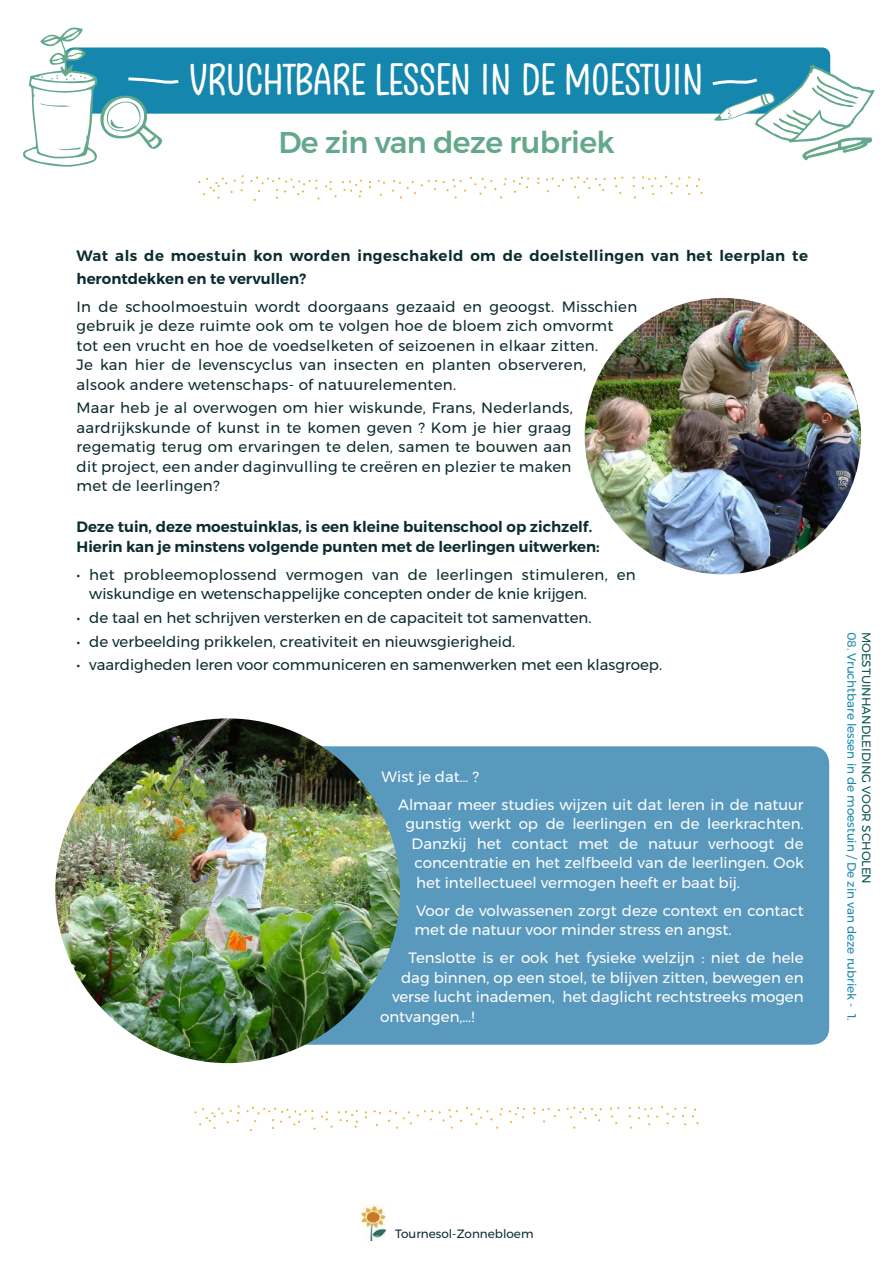
<style>
.page{position:relative;width:893px;height:1263px;background:#fff}
.page>*{position:absolute;margin:0;border:0;box-sizing:border-box;transform-origin:0 0}
.t1{font:42px "Clambake October Six";letter-spacing:-.02em;color:#fff}
.t2{font:500 30px "Montserrat";letter-spacing:-.02em;color:#63a88a}
.t3{font:15px/19.5px "Montserrat";letter-spacing:.02em;color:#0c2b2e}
.t4{font:15px/28px "Montserrat";color:#fff}
.t5{font:15px/19.5px "Montserrat";color:#0c2b2e}
.t6{font:600 15px/19.5px "Montserrat";color:#0c2b2e}
.t7{font:600 15px/22.5px "Montserrat";letter-spacing:.03em;color:#0c2b2e}
.t8{font:12px "Montserrat";color:#1587af}
.t9{font:12px "Montserrat";color:#0a5650}
.t10{font:12px "Montserrat";color:#0c2b2e}
</style>
<div class="page">
<svg style="left:567px;top:1107px;width:35px;height:22px"></svg>
<svg style="left:638px;top:1106px;width:38px;height:19px"></svg>
<svg style="left:692px;top:1108px;width:7px;height:16px"></svg>
<svg style="left:610px;top:1107px;width:9px;height:17px"></svg>
<svg style="left:542px;top:1108px;width:18px;height:14px"></svg>
<svg style="left:509px;top:1107px;width:16px;height:16px"></svg>
<svg style="left:246px;top:1107px;width:112px;height:24px"></svg>
<svg style="left:194px;top:1105px;width:46px;height:24px"></svg>
<svg style="left:388px;top:1110px;width:45px;height:19px"></svg>
<svg style="left:439px;top:1107px;width:64px;height:22px"></svg>
<div style="left:235px;top:746px;width:594px;height:299px;background:#5999bd;border-radius:17px"></div>
<img style="left:362px;top:1205px;width:24px;height:36px">
<div style="left:65px;top:47px;width:765px;height:67px;background:#1587af;border-radius:9px"></div>
<svg style="left:571px;top:177px;width:35px;height:21px"></svg>
<svg style="left:642px;top:176px;width:38px;height:19px"></svg>
<svg style="left:696px;top:178px;width:7px;height:16px"></svg>
<svg style="left:546px;top:178px;width:18px;height:14px"></svg>
<svg style="left:513px;top:177px;width:16px;height:16px"></svg>
<svg style="left:250px;top:177px;width:112px;height:24px"></svg>
<svg style="left:198px;top:175px;width:46px;height:24px"></svg>
<svg style="left:392px;top:180px;width:45px;height:18px"></svg>
<svg style="left:443px;top:177px;width:64px;height:21px"></svg>
<img style="left:585px;top:298px;width:276px;height:276px;border-radius:138px">
<img style="left:55px;top:718px;width:345px;height:345px;border-radius:172px">
<svg style="left:710px;top:65px;width:165px;height:96px"></svg>
<svg style="left:23px;top:27px;width:158px;height:140px"></svg>
<h1 class="t1" style="left:189px;top:56px;width:516px">VRUCHTBARE LESSEN IN DE MOESTUIN</h1>
<h2 class="t2" style="left:278px;top:119px;width:338px">De zin van deze rubriek</h2>
<p class="t7" style="left:77px;top:245px;width:733px">Wat als de moestuin kon worden ingeschakeld om de doelstellingen van het leerplan te herontdekken en te vervullen?</p>
<p class="t3" style="left:77px;top:296px;width:562px">In de schoolmoestuin wordt doorgaans gezaaid en geoogst. Misschien gebruik je deze ruimte ook om te volgen hoe de bloem zich omvormt tot een vrucht en hoe de voedselketen of seizoenen in elkaar zitten.<br>Je kan hier de levenscyclus van insecten en planten observeren, alsook andere wetenschaps- of natuurelementen.</p>
<p class="t3" style="left:77px;top:398px;width:498px;text-align:justify">Maar heb je al overwogen om hier wiskunde, Frans, Nederlands, aardrijkskunde of kunst in te komen geven ? Kom je hier graag regematig terug om ervaringen te delen, samen te bouwen aan dit project, een ander daginvulling te creëren en plezier te maken met de leerlingen?</p>
<p class="t6" style="left:77px;top:517px;width:525px">Deze tuin, deze moestuinklas, is een kleine buitenschool op zichzelf.<br>Hierin kan je minstens volgende punten met de leerlingen uitwerken:</p>
<p class="t5" style="left:89px;top:564px;width:548px;text-indent:-13px">• het probleemoplossend vermogen van de leerlingen stimuleren, en wiskundige en wetenschappelijke concepten onder de knie krijgen.</p>
<p class="t5" style="left:77px;top:608px;width:516px">• de taal en het schrijven versterken en de capaciteit tot samenvatten.</p>
<p class="t5" style="left:77px;top:631px;width:440px">• de verbeelding prikkelen, creativiteit en nieuwsgierigheid.</p>
<p class="t5" style="left:77px;top:655px;width:587px">• vaardigheden leren voor communiceren en samenwerken met een klasgroep.</p>
<p class="t4" style="left:398px;top:762px;width:407px;text-indent:-16px">Wist je dat… ?<br>Almaar meer studies wijzen uit dat leren in de natuur</p>
<p class="t4" style="left:406px;top:810px;width:400px">gunstig werkt op de leerlingen en de leerkrachten.</p>
<p class="t4" style="left:412px;top:829px;width:394px">Danzkij het contact met de natuur verhoogt de</p>
<p class="t4" style="left:415px;top:849px;width:391px">concentratie en het zelfbeeld van de leerlingen. Ook</p>
<p class="t4" style="left:416px;top:868px;width:325px">het intellectueel vermogen heeft er baat bij.</p>
<p class="t4" style="left:415px;top:900px;width:391px;line-height:19.5px">Voor de volwassenen zorgt deze context en contact met de natuur voor minder stress en angst.</p>
<p class="t4" style="left:409px;top:944px;width:397px">Tenslotte is er ook het fysieke welzijn : niet de hele</p>
<p class="t4" style="left:401px;top:963px;width:404px">dag binnen, op een stoel, te blijven zitten, bewegen en</p>
<p class="t4" style="left:392px;top:983px;width:413px">verse lucht inademen, het daglicht rechtstreeks mogen</p>
<p class="t4" style="left:380px;top:1002px;width:96px">ontvangen,…!</p>
<p class="t8" style="left:861px;top:631px;width:391px;rotate:90deg">08. Vruchtbare lessen in de moestuin / De zin van deze rubriek - 1.</p>
<p class="t9" style="left:876px;top:631px;width:254px;rotate:90deg">MOESTUINHANDLEIDING VOOR SCHOLEN</p>
<p class="t10" style="left:395px;top:1225px;width:140px">Tournesol-Zonnebloem</p>
</div>
